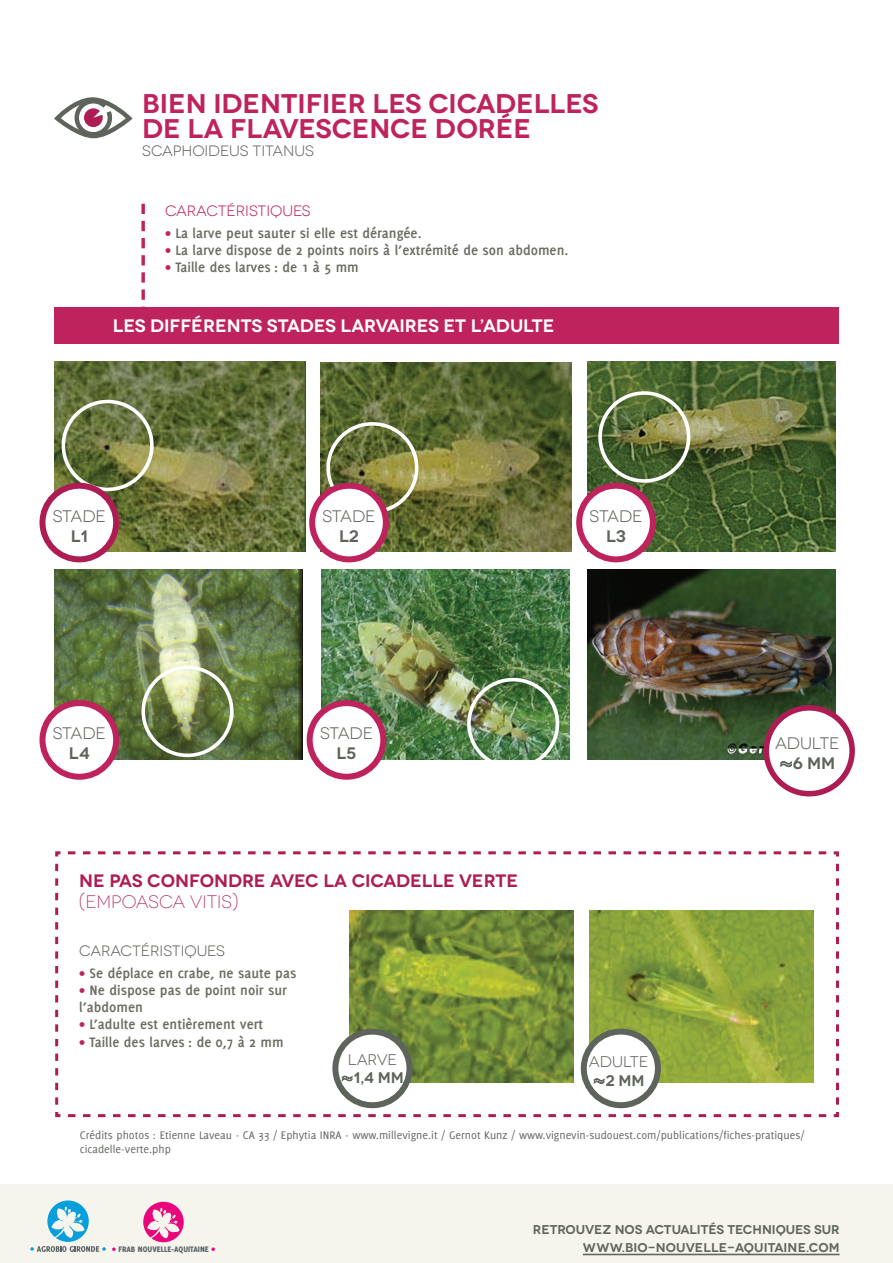
<style>
.page{position:relative;width:893px;height:1263px;background:#fff}
.page>*{position:absolute;margin:0;border:0;box-sizing:border-box;transform-origin:0 0}
.t1{font:600 27px/25.5px "Novecentowide";color:#bf235d}
.t2{font:600 18px "Novecentowide";letter-spacing:-.005em;color:#fff}
.t3{font:600 18px "Novecentowide";letter-spacing:-.01em;color:#ad1d54}
.t4{font:300 18px "Novecentowide";color:#ad1d54}
.t5{font:16.65px/19.6px "Novecentowide";letter-spacing:-.01em;color:#5e645b}
.t6{font:600 16.65px "Novecentowide";color:#5e645b}
.t7{font:15.45px/18.1px "Novecentowide";letter-spacing:-.01em;color:#5e645b;text-align:center}
.t8{font:700 15px/17.2px "Delicious";color:#6b6c62}
.t9{font:15px "Novecentowide";letter-spacing:-.005em;color:#61665f}
.t10{font:15px "Novecentowide";color:#bf235d}
.t11{font:15px "Novecentowide";color:#5e645b}
.t12{font:600 12.75px/18px "Novecentowide";color:#61665f;text-align:right}
.t13{font:12px/14.4px "Delicious";color:#61665f}
.t14{font:800 8.7px "Delicious";color:#5c6668}
.s1{font-weight:400;font-size:14.25px;color:#bf235d}
.s2{font-family:"N Sim Sun";font-size:13.5px}
.s3{font-weight:600}
.s4{font-family:"N Sim Sun";font-size:12.45px}
.s5{color:#626860}
.s6{color:#e9057c}
</style>
<div class="page">
<div style="left:55px;top:97px;width:77px;height:42px;border:4px solid #5e645b;border-radius:50%"></div>
<svg style="left:72px;top:97px;width:42px;height:42px"></svg>
<svg style="left:141px;top:204px;width:4px;height:103px"></svg>
<div style="left:54px;top:307px;width:785px;height:37px;background:#bf235d"></div>
<img style="left:54px;top:361px;width:251px;height:191px">
<img style="left:321px;top:362px;width:251px;height:190px">
<img style="left:587px;top:361px;width:249px;height:190px">
<img style="left:54px;top:569px;width:249px;height:190px">
<svg style="left:55px;top:851px;width:784px;height:267px"></svg>
<img style="left:349px;top:911px;width:224px;height:171px">
<img style="left:590px;top:911px;width:224px;height:171px">
<div style="left:42px;top:703px;width:74px;height:74px;background:#fff;border-radius:50%"></div>
<div style="left:39px;top:700px;width:80px;height:80px;border:6px solid #bf235d;border-radius:50%"></div>
<div style="left:335px;top:1032px;width:74px;height:73px;background:#fff;border-radius:50%"></div>
<div style="left:332px;top:1029px;width:80px;height:79px;border:6px solid #5e645b;border-radius:50%"></div>
<svg style="left:341px;top:1075px;width:12px;height:8px"></svg>
<div style="left:584px;top:1031px;width:74px;height:74px;background:#fff;border-radius:50%"></div>
<div style="left:581px;top:1028px;width:80px;height:80px;border:6px solid #5e645b;border-radius:50%"></div>
<svg style="left:593px;top:1078px;width:12px;height:6px"></svg>
<div style="left:62px;top:400px;width:92px;height:91px;border:4px solid #fff;border-radius:50%"></div>
<div style="left:42px;top:486px;width:74px;height:73px;background:#fff;border-radius:50%"></div>
<div style="left:39px;top:483px;width:80px;height:79px;border:6px solid #ad1d54;border-radius:50%"></div>
<div style="left:326px;top:422px;width:92px;height:91px;border:4px solid #fff;border-radius:50%"></div>
<div style="left:312px;top:486px;width:74px;height:73px;background:#fff;border-radius:50%"></div>
<div style="left:309px;top:483px;width:80px;height:79px;border:6px solid #bf235d;border-radius:50%"></div>
<div style="left:598px;top:391px;width:92px;height:92px;border:4px solid #fff;border-radius:50%"></div>
<div style="left:579px;top:486px;width:74px;height:73px;background:#fff;border-radius:50%"></div>
<div style="left:576px;top:483px;width:80px;height:79px;border:6px solid #bf235d;border-radius:50%"></div>
<img style="left:321px;top:569px;width:249px;height:190px">
<img style="left:588px;top:569px;width:248px;height:190px">
<div style="left:310px;top:703px;width:73px;height:74px;background:#fff;border-radius:50%"></div>
<div style="left:307px;top:700px;width:79px;height:80px;border:6px solid #bf235d;border-radius:50%"></div>
<div style="left:766px;top:708px;width:86px;height:86px;background:#fff;border-radius:50%"></div>
<div style="left:763px;top:705px;width:92px;height:91px;border:6px solid #ad1d54;border-radius:50%"></div>
<svg style="left:780px;top:761px;width:12px;height:7px"></svg>
<div style="left:467px;top:678px;width:92px;height:91px;border:4px solid #fff;border-radius:50%"></div>
<div style="left:0;top:1185px;width:893px;height:78px;background:#f5f4ed"></div>
<svg style="left:143px;top:1202px;width:41px;height:40px"></svg>
<hr style="left:583px;top:1254px;width:257px;height:1px;background:#61665f">
<svg style="left:30px;top:1200px;width:76px;height:52px"></svg>
<div style="left:141px;top:666px;width:93px;height:91px;border:4px solid #fff;border-radius:50%"></div>
<h1 class="t1" style="left:142px;top:91px;width:458px">BIEN IDENTIFIER LES CICADELLES<br>DE LA FLAVESCENCE DORÉE</h1>
<p class="t9" style="left:142px;top:142px;width:173px">SCAPHOIDEUS TITANUS</p>
<p class="t10" style="left:165px;top:203px;width:147px">CARACTÉRISTIQUES</p>
<p class="t8" style="left:165px;top:224px;width:258px"><span class="s1">•</span> La larve peut sauter si elle est dérangée.</p>
<p class="t8" style="left:165px;top:242px;width:405px"><span class="s1">•</span> La larve dispose de 2 points noirs à l’extrémité de son abdomen.</p>
<p class="t8" style="left:165px;top:259px;width:195px"><span class="s1">•</span> Taille des larves : de 1 à 5 mm</p>
<p class="t2" style="left:113px;top:315px;width:240px">LES DIFFÉRE NTS STADES LAR</p>
<p class="t2" style="left:376px;top:315px;width:178px">VAIRES ET L’ADULTE</p>
<p class="t5" style="left:53px;top:506px;width:54px">STADE</p>
<p class="t6" style="left:71px;top:525px;width:19px">L1</p>
<p class="t5" style="left:322px;top:506px;width:54px">STADE</p>
<p class="t6" style="left:339px;top:525px;width:21px">L2</p>
<p class="t5" style="left:590px;top:506px;width:54px">STADE</p>
<p class="t6" style="left:606px;top:525px;width:21px">L3</p>
<p class="t5" style="left:53px;top:724px;width:54px">STADE</p>
<p class="t6" style="left:69px;top:743px;width:23px">L4</p>
<p class="t5" style="left:320px;top:724px;width:54px">STADE</p>
<p class="t6" style="left:337px;top:743px;width:21px">L5</p>
<p class="t5" style="left:775px;top:734px;width:66px">ADULTE <span class="s2">≈</span><span class="s3">6 MM</span></p>
<p class="t3" style="left:79px;top:869px;width:440px">NE PAS CONFONDRE AVEC LA CICADELLE VERTE</p>
<p class="t4" style="left:79px;top:892px;width:161px">(EMPOASCA VITIS)</p>
<p class="t11" style="left:79px;top:942px;width:147px">CARACTÉRISTIQUES</p>
<p class="t8" style="left:79px;top:964px;width:218px"><span class="s1">•</span> Se déplace en crabe, ne saute pas</p>
<p class="t8" style="left:79px;top:981px;width:209px"><span class="s1">•</span> Ne dispose pas de point noir sur l’abdomen</p>
<p class="t8" style="left:79px;top:1016px;width:185px"><span class="s1">•</span> L’adulte est entièrement vert</p>
<p class="t8" style="left:79px;top:1033px;width:206px"><span class="s1">•</span> Taille des larves : de 0,7 à 2 mm</p>
<p class="t7" style="left:341px;top:1050px;width:65px">LARVE <span class="s4">≈</span><span class="s3">1,4 MM</span></p>
<p class="t7" style="left:589px;top:1053px;width:61px;text-align:left">ADULTE <span class="s4">≈</span><span class="s3">2 MM</span></p>
<p class="t13" style="left:80px;top:1127px;width:726px"><span class="s5">Crédits photos :</span> Etienne Laveau - CA 33 / Ephytia INRA - www.millevigne.it / Gernot Kunz / www.vignevin-sudouest.com/publications/fiches-pratiques/ cicadelle-verte.php</p>
<p class="t14" style="left:112px;top:1244px;width:104px"><span class="s6">•</span> FRAB NOUVELLE-AQUITAINE <span class="s6">•</span></p>
<p class="t12" style="left:533px;top:1221px;width:308px">RETROUVEZ NOS ACTUALITÉS TECHNIQUES SUR<br>WWW.BIO-NOUVELLE-AQUITAINE.COM</p>
</div>
